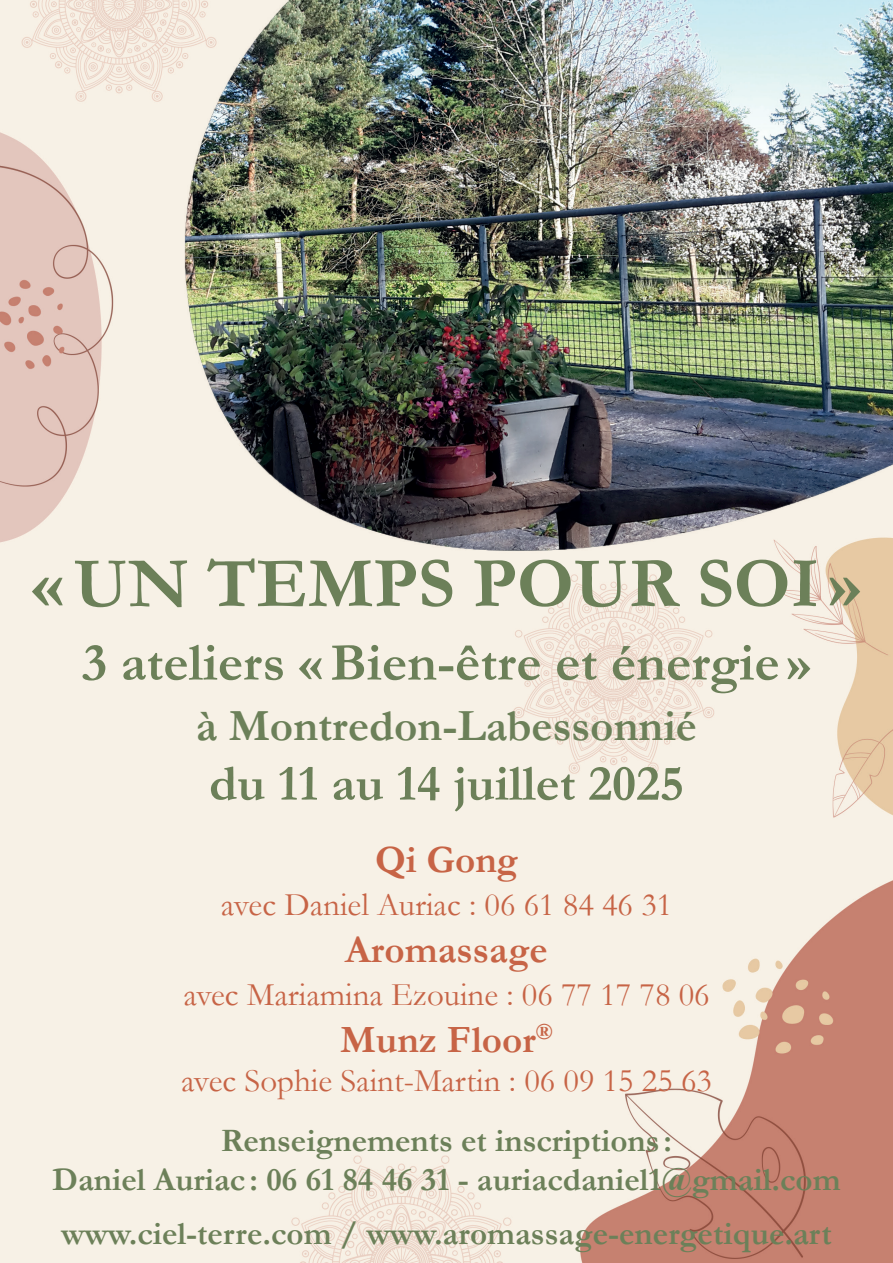
<style>
.page{position:relative;width:893px;height:1263px;background:#fff}
.page>*{position:absolute;margin:0;border:0;box-sizing:border-box;transform-origin:0 0}
.t1{font:700 72px "Garamond";color:#6c8059}
.t2{font:700 54px "Garamond";color:#6c8059}
.t3{font:700 51px "Garamond";color:#6c8059}
.t4{font:700 45px "Garamond";color:#6c8059}
.t5{font:700 39px "Garamond";color:#c76446}
.t6{font:700 33px/39.6px "Garamond";color:#6c8059;text-align:center}
.t7{font:33px "Garamond";color:#c76446}
</style>
<div class="page">
<img style="left:0;top:0;width:893px;height:1263px">
<h1 class="t1" style="left:32px;top:534px;width:831px">«UN TEMPS POUR SOI »</h1>
<h2 class="t2" style="left:82px;top:626px;width:731px">3 ateliers «Bien-être et énergie »</h2>
<h3 class="t4" style="left:196px;top:695px;width:503px">à Montredon-Labessonnié</h3>
<h3 class="t3" style="left:209px;top:749px;width:476px">du 11 au 14 juillet 2025</h3>
<p class="t5" style="left:375px;top:833px;width:145px">Qi Gong</p>
<p class="t7" style="left:221px;top:882px;width:453px">avec Daniel Auriac : 06 61 84 46 31</p>
<p class="t5" style="left:345px;top:923px;width:204px">Aromassage</p>
<p class="t7" style="left:183px;top:972px;width:528px">avec Mariamina Ezouine : 06 77 17 78 06</p>
<p class="t5" style="left:340px;top:1013px;width:214px">Munz Floor<sup>®</sup></p>
<p class="t7" style="left:181px;top:1059px;width:533px">avec Sophie Saint-Martin : 06 09 15 25 63</p>
<p class="t6" style="left:52px;top:1120px;width:790px">Renseignements et inscriptions :<br>Daniel Auriac : 06 61 84 46 31 - auriacdaniel1@gmail.com</p>
<p class="t6" style="left:61px;top:1214px;width:772px">www.ciel-terre.com / www.aromassage-energetique.art</p>
</div>
